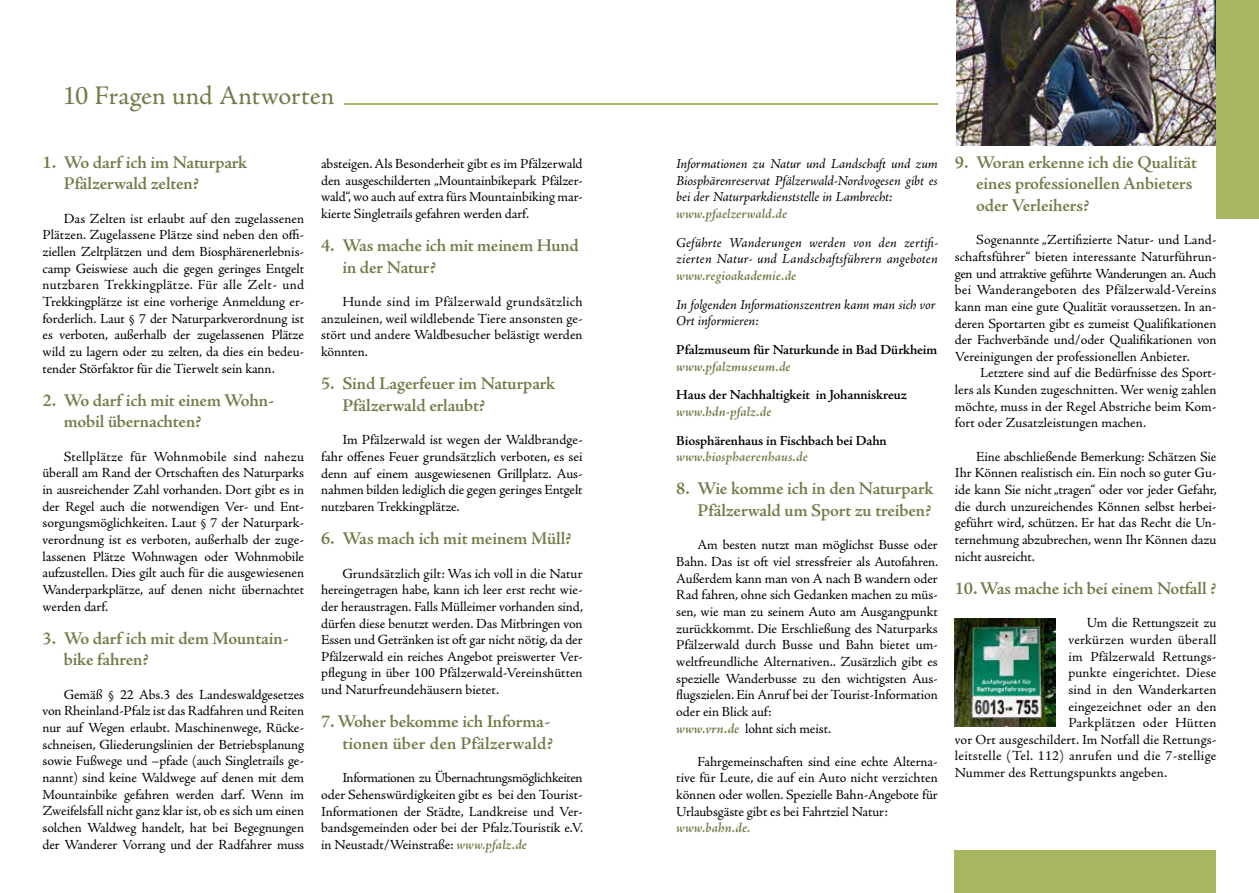
<style>
.page{position:relative;width:1259px;height:893px;background:#fff}
.page>*{position:absolute;margin:0;border:0;box-sizing:border-box;transform-origin:0 0}
.t1{font:27px "Adobe Jenson Pro";color:#747947}
.t2{font:600 18px/21.6px "Adobe Jenson Pro";letter-spacing:-.01em;color:#747947}
.t3{font:13.95px/16.6px "Adobe Jenson Pro";letter-spacing:-.005em;color:#000;text-align:justify}
.t4{font:italic 13.95px/16.6px "Adobe Jenson Pro";color:#000}
.t5{font:italic 600 13.95px "Adobe Jenson Pro";letter-spacing:.005em;color:#747947}
.t6{font:600 13.95px "Adobe Jenson Pro";letter-spacing:-.01em;color:#000}
.t7{font:13.95px "Adobe Jenson Pro";letter-spacing:.025em;color:#000}
.t8{font:13.95px "Adobe Jenson Pro";letter-spacing:.02em;color:#000}
.s1{font-weight:600;font-style:italic;color:#747947}
</style>
<div class="page">
<img style="left:955px;top:619px;width:100px;height:108px">
<div style="left:955px;top:850px;width:261px;height:43px;background:#a9b661"></div>
<img style="left:956px;top:0;width:260px;height:145px">
<div style="left:1216px;top:0;width:43px;height:219px;background:#a9b661"></div>
<hr style="left:344px;top:104px;width:594px;height:1px;background:#a9b661">
<h1 class="t1" style="left:63px;top:81px;width:273px">10 Fragen und Antworten</h1>
<p class="t2" style="left:64px;top:152px;width:185px;text-indent:-21px">1. Wo darf ich im Naturpark<br>Pfälzerwald zelten?</p>
<p class="t3" style="left:43px;top:210px;width:263px;text-indent:21px">Das Zelten ist erlaubt auf den zugelassenen Plätzen. Zugelassene Plätze sind neben den offi&shy;ziellen Zeltplätzen und dem Biosphärenerlebnis&shy;camp Geiswiese auch die gegen geringes Entgelt nutzbaren Trekkingplätze. Für alle Zelt- und Trekkingplätze ist eine vorherige Anmeldung er&shy;forderlich. Laut § 7 der Naturparkverordnung ist es verboten, außerhalb der zugelassenen Plätze wild zu lagern oder zu zelten, da dies ein bedeu&shy;tender Störfaktor für die Tierwelt sein kann.</p>
<p class="t2" style="left:64px;top:390px;width:212px;text-indent:-21px">2. Wo darf ich mit einem Wohn&shy;mobil übernachten?</p>
<p class="t3" style="left:43px;top:448px;width:263px;text-indent:21px">Stellplätze für Wohnmobile sind nahezu überall am Rand der Ortschaften des Naturparks in ausreichender Zahl vorhanden. Dort gibt es in der Regel auch die notwendigen Ver- und Ent&shy;sorgungsmöglichkeiten. Laut § 7 der Naturpark&shy;verordnung ist es verboten, außerhalb der zuge&shy;lassenen Plätze Wohnwagen oder Wohnmobile aufzustellen. Dies gilt auch für die ausgewiesenen Wanderparkplätze, auf denen nicht übernachtet werden darf.</p>
<p class="t2" style="left:64px;top:628px;width:226px;text-indent:-21px">3. Wo darf ich mit dem Mountain&shy;bike fahren?</p>
<p class="t3" style="left:43px;top:686px;width:263px;text-indent:21px">Gemäß § 22 Abs.3 des Landeswaldgesetzes von Rheinland-Pfalz ist das Radfahren und Reiten nur auf Wegen erlaubt. Maschinenwege, Rücke&shy;schneisen, Gliederungslinien der Betriebsplanung sowie Fußwege und –pfade (auch Singletrails ge&shy;nannt) sind keine Waldwege auf denen mit dem Mountainbike gefahren werden darf. Wenn im Zweifelsfall nicht ganz klar ist, ob es sich um einen solchen Waldweg handelt, hat bei Begegnungen der Wanderer Vorrang und der Radfahrer muss</p>
<p class="t3" style="left:321px;top:156px;width:263px">absteigen. Als Besonderheit gibt es im Pfälzerwald den ausgeschilderten „Mountainbikepark Pfälzer&shy;wald“, wo auch auf extra fürs Mountainbiking mar&shy;kierte Singletrails gefahren werden darf.</p>
<p class="t2" style="left:342px;top:235px;width:238px;text-indent:-21px">4. Was mache ich mit meinem Hund in der Natur?</p>
<p class="t3" style="left:321px;top:294px;width:263px;text-indent:21px">Hunde sind im Pfälzerwald grundsätzlich anzuleinen, weil wildlebende Tiere ansonsten ge&shy;stört und andere Waldbesucher belästigt werden könnten.</p>
<p class="t2" style="left:342px;top:373px;width:214px;text-indent:-21px">5. Sind Lagerfeuer im Naturpark<br>Pfälzerwald erlaubt?</p>
<p class="t3" style="left:321px;top:432px;width:263px;text-indent:21px">Im Pfälzerwald ist wegen der Waldbrandge&shy;fahr offenes Feuer grundsätzlich verboten, es sei denn auf einem ausgewiesenen Grillplatz. Aus&shy;nahmen bilden lediglich die gegen geringes Entgelt nutzbaren Trekkingplätze.</p>
<p class="t2" style="left:321px;top:528px;width:252px">6. Was mach ich mit meinem Müll?</p>
<p class="t3" style="left:321px;top:565px;width:263px;text-indent:21px">Grundsätzlich gilt: Was ich voll in die Natur hereingetragen habe, kann ich leer erst recht wie&shy;der heraustragen. Falls Mülleimer vorhanden sind, dürfen diese benutzt werden. Das Mitbringen von Essen und Getränken ist oft gar nicht nötig, da der Pfälzerwald ein reiches Angebot preiswerter Ver&shy;pflegung in über 100 Pfälzerwald-Vereinshütten und Naturfreundehäusern bietet.</p>
<p class="t2" style="left:321px;top:711px;width:233px;text-align:right">7. Woher bekomme ich Informa&shy;tionen über den Pfälzerwald?</p>
<p class="t3" style="left:321px;top:770px;width:263px;text-indent:21px">Informationen zu Übernachtungsmöglichkeiten oder Sehenswürdigkeiten gibt es bei den Tourist-Informationen der Städte, Landkreise und Ver&shy;bandsgemeinden oder bei der Pfalz.Touristik e.V. in Neustadt/Weinstraße: <span class="s1">www.pfalz.de</span></p>
<p class="t4" style="left:676px;top:156px;width:263px;text-align:justify">Informationen zu Natur und Landschaft und zum Biosphärenreservat Pfälzerwald-Nordvogesen gibt es bei der Naturparkdienststelle in Lambrecht:</p>
<p class="t5" style="left:676px;top:206px;width:112px">www.pfaelzerwald.de</p>
<p class="t4" style="left:676px;top:235px;width:263px">Geführte Wanderungen werden von den zertifi&shy;zierten Natur- und Landschaftsführern angeboten</p>
<p class="t5" style="left:676px;top:268px;width:122px">www.regioakademie.de</p>
<p class="t4" style="left:676px;top:297px;width:261px">In folgenden Informationszentren kann man sich vor<br>Ort informieren:</p>
<p class="t6" style="left:676px;top:342px;width:263px">Pfalzmuseum für Naturkunde in Bad Dürkheim</p>
<p class="t5" style="left:676px;top:358px;width:116px">www.pfalzmuseum.de</p>
<p class="t6" style="left:676px;top:387px;width:232px">Haus der Nachhaltigkeit in Johanniskreuz</p>
<p class="t5" style="left:676px;top:404px;width:97px">www.hdn-pfalz.de</p>
<p class="t6" style="left:676px;top:432px;width:212px">Biosphärenhaus in Fischbach bei Dahn</p>
<p class="t5" style="left:676px;top:449px;width:133px">www.biosphaerenhaus.de</p>
<p class="t2" style="left:676px;top:478px;width:259px;text-align:right">8. Wie komme ich in den Naturpark<br>Pfälzerwald um Sport zu treiben?</p>
<p class="t3" style="left:676px;top:537px;width:263px;text-align:left;text-indent:21px">Am besten nutzt man möglichst Busse oder Bahn. Das ist oft viel stressfreier als Autofahren.<br>Außerdem kann man von A nach B wandern oder Rad fahren, ohne sich Gedanken machen zu müs&shy;sen, wie man zu seinem Auto am Ausgangpunkt zurückkommt. Die Erschließung des Naturparks Pfälzerwald durch Busse und Bahn bietet um&shy;weltfreundliche Alternativen.. Zusätzlich gibt es spezielle Wanderbusse zu den wichtigsten Aus&shy;flugszielen. Ein Anruf bei der Tourist-Information oder ein Blick auf:<br><span class="s1">www.vrn.de</span> lohnt sich meist.</p>
<p class="t3" style="left:676px;top:753px;width:263px;text-indent:21px">Fahrgemeinschaften sind eine echte Alterna&shy;tive für Leute, die auf ein Auto nicht verzichten können oder wollen. Spezielle Bahn-Angebote für Urlaubsgäste gibt es bei Fahrtziel Natur:</p>
<p class="t5" style="left:676px;top:820px;width:76px">www.bahn.de.</p>
<p class="t2" style="left:976px;top:152px;width:222px;text-indent:-21px">9. Woran erkenne ich die Qualität eines professionellen Anbieters oder Verleihers?</p>
<p class="t3" style="left:955px;top:232px;width:263px;text-indent:21px">Sogenannte „Zertifizierte Natur- und Land&shy;schaftsführer“ bieten interessante Naturführun&shy;gen und attraktive geführte Wanderungen an. Auch bei Wanderangeboten des Pfälzerwald-Vereins kann man eine gute Qualität voraussetzen. In an&shy;deren Sportarten gibt es zumeist Qualifikationen der Fachverbände und/oder Qualifikationen von Vereinigungen der professionellen Anbieter.</p>
<p class="t3" style="left:955px;top:365px;width:263px;text-indent:25px">Letztere sind auf die Bedürfnisse des Sport&shy;lers als Kunden zugeschnitten. Wer wenig zahlen möchte, muss in der Regel Abstriche beim Kom&shy;fort oder Zusatzleistungen machen.</p>
<p class="t3" style="left:955px;top:448px;width:263px;text-indent:21px">Eine abschließende Bemerkung: Schätzen Sie Ihr Können realistisch ein. Ein noch so guter Gu&shy;ide kann Sie nicht „tragen“ oder vor jeder Gefahr, die durch unzureichendes Können selbst herbei&shy;geführt wird, schützen. Er hat das Recht die Un&shy;ternehmung abzubrechen, wenn Ihr Können dazu nicht ausreicht.</p>
<p class="t2" style="left:955px;top:578px;width:263px">10. Was mache ich bei einem Notfall ?</p>
<p class="t3" style="left:1086px;top:615px;width:131px">Um die Rettungszeit zu</p>
<p class="t7" style="left:1068px;top:632px;width:149px">verkürzen wurden überall</p>
<p class="t3" style="left:1068px;top:648px;width:149px">im Pfälzerwald Rettungs-</p>
<p class="t3" style="left:1068px;top:665px;width:149px">punkte eingerichtet. Diese</p>
<p class="t3" style="left:1068px;top:681px;width:149px">sind in den Wanderkarten</p>
<p class="t3" style="left:1068px;top:698px;width:149px">eingezeichnet oder an den</p>
<p class="t8" style="left:1068px;top:715px;width:149px">Parkplätzen oder Hütten</p>
<p class="t3" style="left:955px;top:731px;width:263px">vor Ort ausgeschildert. Im Notfall die Rettungs-</p>
<p class="t7" style="left:955px;top:748px;width:263px">leitstelle (Tel. 112) anrufen und die 7-stellige</p>
<p class="t3" style="left:955px;top:765px;width:214px">Nummer des Rettungspunkts angeben.</p>
</div>
